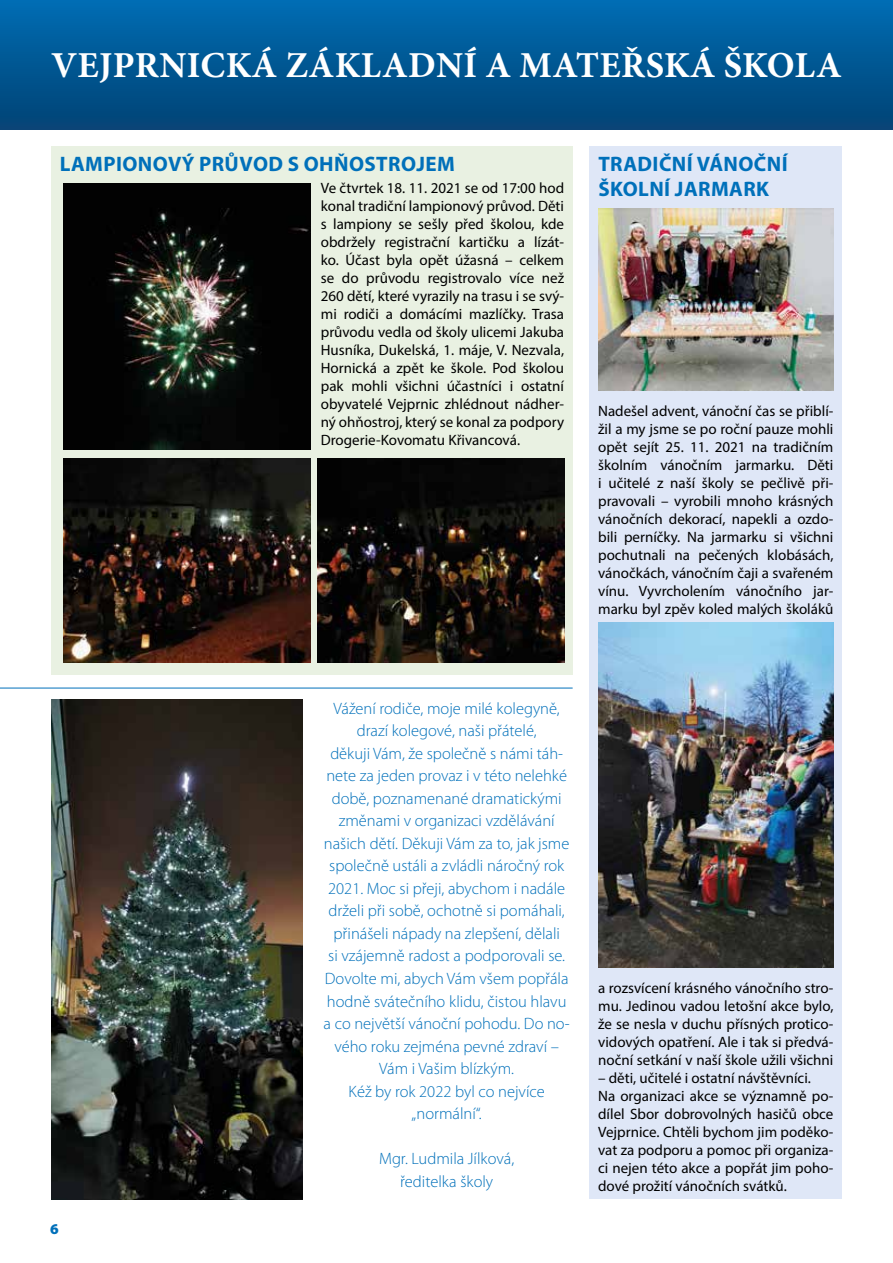
<style>
.page{position:relative;width:893px;height:1263px;background:#fff}
.page>*{position:absolute;margin:0;border:0;box-sizing:border-box;transform-origin:0 0}
.t1{font:700 36.6px "Minion Pro";letter-spacing:.01em;color:#fff}
.t2{font:700 21px/25.2px "Myriad Pro";letter-spacing:.02em;color:#0070ba}
.t3{font:300 16.5px/22.5px "Myriad Pro";color:#0070ba;text-align:center}
.t4{font:15px/18px "Myriad Pro";color:#000;text-align:justify}
.t5{font:900 15px "Myriad Pro";color:#0070ba}
</style>
<div class="page">
<div style="left:51px;top:147px;width:522px;height:528px;background:#e9f1e2"></div>
<div style="left:590px;top:147px;width:252px;height:1052px;background:#dfe7f7"></div>
<div style="left:0;top:0;width:893px;height:130px;background:linear-gradient(to bottom,#006cb3,#024375)"></div>
<img style="left:64px;top:458px;width:247px;height:204px">
<img style="left:317px;top:458px;width:247px;height:204px">
<img style="left:598px;top:209px;width:235px;height:181px">
<img style="left:51px;top:699px;width:252px;height:500px">
<img style="left:64px;top:184px;width:247px;height:265px">
<img style="left:598px;top:622px;width:235px;height:346px">
<hr style="left:0;top:688px;width:573px;height:1px;background:#0070ba">
<h1 class="t1" style="left:51px;top:39px;width:792px">VEJPRNICKÁ ZÁKLADNÍ A MATEŘSKÁ ŠKOLA</h1>
<h2 class="t2" style="left:60px;top:151px;width:397px">LAMPIONOVÝ PRŮVOD S OHŇOSTROJEM</h2>
<p class="t4" style="left:321px;top:179px;width:245px">Ve čtvrtek 18. 11. 2021 se od 17:00 hod konal tradiční lampionový průvod. Děti s lampiony se sešly před školou, kde obdržely registrační kartičku a lízát&shy;ko. Účast byla opět úžasná – celkem se do průvodu registrovalo více než 260 dětí, které vyrazily na trasu i se svý&shy;mi rodiči a domácími mazlíčky. Trasa průvodu vedla od školy ulicemi Jakuba Husníka, Dukelská, 1. máje, V. Nezvala, Hornická a zpět ke škole. Pod školou pak mohli všichni účastníci i ostatní obyvatelé Vejprnic zhlédnout nádher&shy;ný ohňostroj, který se konal za podpory Drogerie-Kovomatu Křivancová.</p>
<h2 class="t2" style="left:598px;top:151px;width:191px">TRADIČNÍ VÁNOČNÍ<br>ŠKOLNÍ JARMARK</h2>
<p class="t4" style="left:598px;top:402px;width:237px">Nadešel advent, vánoční čas se přiblí&shy;žil a my jsme se po roční pauze mohli opět sejít 25. 11. 2021 na tradičním školním vánočním jarmarku. Děti i učitelé z naší školy se pečlivě při&shy;pravovali – vyrobili mnoho krásných vánočních dekorací, napekli a ozdo&shy;bili perníčky. Na jarmarku si všichni pochutnali na pečených klobásách, vánočkách, vánočním čaji a svařeném vínu. Vyvrcholením vánočního jar&shy;marku byl zpěv koled malých školáků</p>
<p class="t5" style="left:50px;top:1220px;width:10px">6</p>
<p class="t3" style="left:324px;top:697px;width:248px">Vážení rodiče, moje milé kolegyně, drazí kolegové, naši přátelé,<br>děkuji Vám, že společně s námi táh&shy;nete za jeden provaz i v této nelehké době, poznamenané dramatickými změnami v organizaci vzdělávání našich dětí. Děkuji Vám za to, jak jsme společně ustáli a zvládli náročný rok<br>2021. Moc si přeji, abychom i nadále drželi při sobě, ochotně si pomáhali, přinášeli nápady na zlepšení, dělali<br>si vzájemně radost a podporovali se.<br>Dovolte mi, abych Vám všem popřála hodně svátečního klidu, čistou hlavu a co největší vánoční pohodu. Do no&shy;vého roku zejména pevné zdraví –<br>Vám i Vašim blízkým.<br>Kéž by rok 2022 byl co nejvíce „normální“.</p>
<p class="t3" style="left:379px;top:1147px;width:137px">Mgr. Ludmila Jílková, ředitelka školy</p>
<p class="t4" style="left:598px;top:978px;width:237px">a rozsvícení krásného vánočního stro&shy;mu. Jedinou vadou letošní akce bylo, že se nesla v duchu přísných protico&shy;vidových opatření. Ale i tak si předvá&shy;noční setkání v naší škole užili všichni</p>
<p class="t4" style="left:598px;top:1068px;width:237px;text-align:left">– děti, učitelé i ostatní návštěvníci.<br>Na organizaci akce se významně po&shy;dílel Sbor dobrovolných hasičů obce Vejprnice. Chtěli bychom jim poděko&shy;vat za podporu a pomoc při organiza&shy;ci nejen této akce a popřát jim poho&shy;dové prožití vánočních svátků.</p>
</div>
